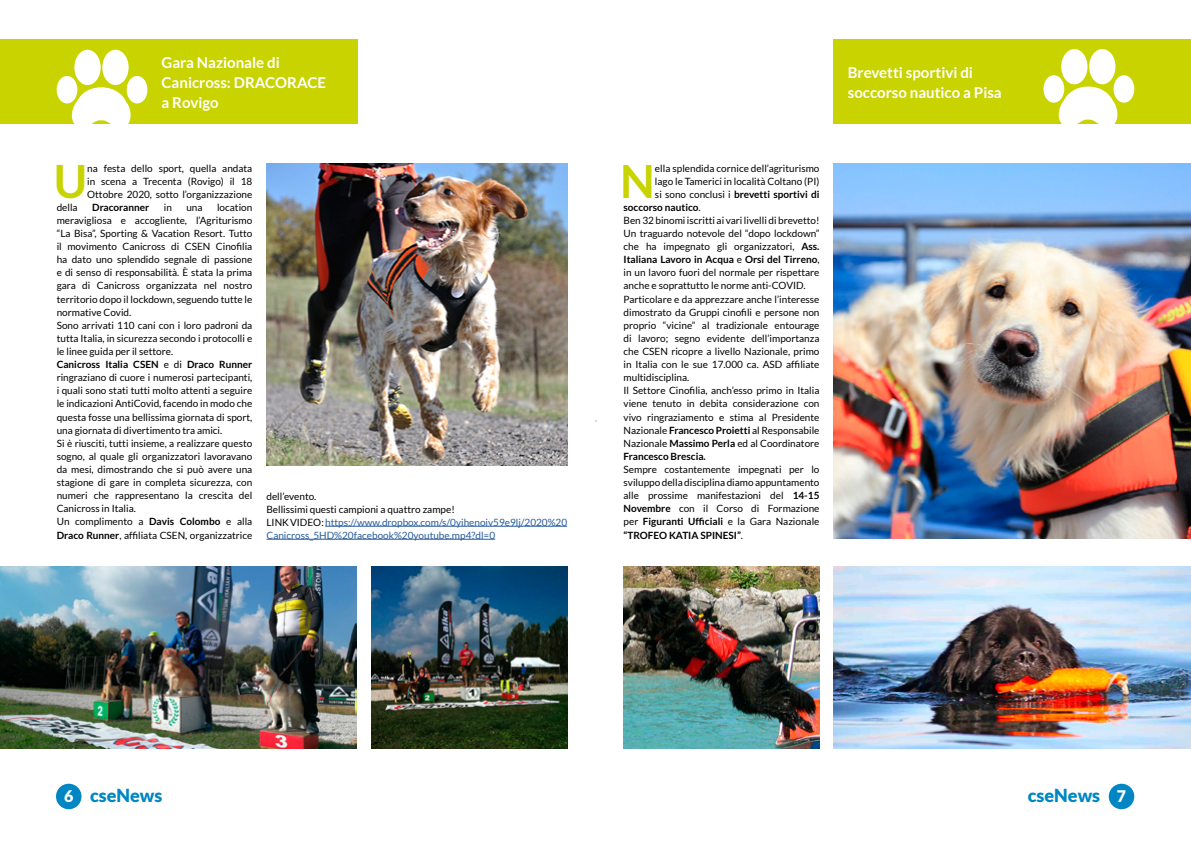
<style>
.page{position:relative;width:1191px;height:842px;background:#fff}
.page>*{position:absolute;margin:0;border:0;box-sizing:border-box;transform-origin:0 0}
.t1{font:700 46px "Lato";color:#c8d300}
.t2{font:900 18px "Lato";color:#0087c3}
.t3{font:700 15px/20px "Lato";color:#fff}
.t4{font:10px/13.1px "Lato";color:#000;text-align:justify}
.t5{font:10px/13px "Lato";color:#275b9b}
.t6{font:700 10px "Lato";color:#000}
.s1{font-weight:700}
.s2{color:#000}
.s3{font-weight:400}
.s4{font-size:16px;color:#fff}
</style>
<div class="page">
<img style="left:266px;top:164px;width:301px;height:302px">
<div style="left:0;top:40px;width:357px;height:84px;background:#c8d300"></div>
<div style="left:74px;top:50px;width:27px;height:35px;background:#fff;border-radius:50%"></div>
<svg style="left:72px;top:87px;width:61px;height:37px"></svg>
<div style="left:102px;top:50px;width:27px;height:35px;background:#fff;border-radius:50%"></div>
<div style="left:127px;top:76px;width:20px;height:27px;background:#fff;border-radius:50%"></div>
<div style="left:57px;top:76px;width:20px;height:27px;background:#fff;border-radius:50%"></div>
<hr style="left:325px;top:526px;width:242px;height:1px;background:#275b9b">
<hr style="left:266px;top:539px;width:229px;height:1px;background:#275b9b">
<img style="left:833px;top:164px;width:358px;height:374px">
<img style="left:623px;top:567px;width:196px;height:181px">
<div style="left:833px;top:40px;width:358px;height:84px;background:#c8d300"></div>
<div style="left:1061px;top:49px;width:26px;height:35px;background:#fff;border-radius:50%"></div>
<svg style="left:1058px;top:87px;width:60px;height:37px;background:#f5f7d3"></svg>
<div style="left:1089px;top:49px;width:26px;height:35px;background:#fff;border-radius:50%"></div>
<div style="left:1113px;top:75px;width:21px;height:28px;background:#fff;border-radius:50%"></div>
<div style="left:1043px;top:75px;width:21px;height:28px;background:#fff;border-radius:50%"></div>
<img style="left:833px;top:567px;width:358px;height:181px">
<img style="left:0;top:567px;width:356px;height:181px">
<img style="left:371px;top:567px;width:196px;height:181px">
<div style="left:56px;top:784px;width:25px;height:25px;background:#0087c3;border-radius:50%"></div>
<div style="left:1108px;top:784px;width:26px;height:25px;background:#0087c3;border-radius:50%"></div>
<h3 class="t3" style="left:162px;top:52px;width:166px">Gara Nazionale di<br>Canicross: DRACORACE a Rovigo</h3>
<h1 class="t1" style="left:54px;top:155px;width:35px">U</h1>
<p class="t4" style="left:87px;top:161px;width:167px">na festa dello sport, quella andata in scena a Trecenta (Rovigo) il 18<br>Ottobre 2020, sotto l’organizzazione</p>
<p class="t4" style="left:57px;top:201px;width:23px">della</p>
<p class="t6" style="left:92px;top:201px;width:59px">Dracoranner</p>
<p class="t4" style="left:164px;top:201px;width:10px">in</p>
<p class="t4" style="left:186px;top:201px;width:18px">una</p>
<p class="t4" style="left:57px;top:201px;width:197px;text-align:left;text-indent:160px">location meravigliosa e accogliente, l’Agriturismo “La Bisa”, Sporting &amp; Vacation Resort. Tutto il movimento Canicross di CSEN Cinofilia ha dato uno splendido segnale di passione e di senso di responsabilità. È stata la prima gara di Canicross organizzata nel nostro territorio dopo il lockdown, seguendo tutte le normative Covid.<br>Sono arrivati 110 cani con i loro padroni da tutta Italia, in sicurezza secondo i protocolli e le linee guida per il settore.<br><span class="s1">Canicross Italia CSEN</span> e di <span class="s1">Draco Runner </span>ringraziano di cuore i numerosi partecipanti, i quali sono stati tutti molto attenti a seguire le indicazioni AntiCovid, facendo in modo che questa fosse una bellissima giornata di sport, una giornata di divertimento tra amici.<br>Si è riusciti, tutti insieme, a realizzare questo sogno, al quale gli organizzatori lavoravano da mesi, dimostrando che si può avere una stagione di gare in completa sicurezza, con numeri che rappresentano la crescita del Canicross in Italia.<br>Un complimento a <span class="s1">Davis Colombo</span> e alla <span class="s1">Draco Runner</span>, affiliata CSEN, organizzatrice</p>
<p class="t5" style="left:266px;top:489px;width:302px"><span class="s2">dell’evento.<br>Bellissimi questi campioni a quattro zampe!<br>LINK VIDEO :</span> https://www.dropbox.com/s/0yihenoiv59e9lj/2020%20<br>Canicross_5HD%20facebook%20youtube.mp4?dl=0</p>
<h1 class="t1" style="left:620px;top:155px;width:36px">N</h1>
<p class="t4" style="left:655px;top:161px;width:166px">ella splendida cornice dell’agriturismo</p>
<p class="t4" style="left:655px;top:174px;width:166px">lago le Tamerici in località Coltano (PI)</p>
<p class="t6" style="left:655px;top:188px;width:166px"><span class="s3">si sono conclusi i</span> brevetti sportivi di</p>
<p class="t6" style="left:623px;top:201px;width:79px">soccorso nautico<span class="s3">.</span></p>
<p class="t4" style="left:623px;top:214px;width:197px">Ben 32 binomi iscritti ai vari livelli di brevetto!</p>
<p class="t4" style="left:623px;top:227px;width:197px">Un traguardo notevole del “dopo lockdown”</p>
<p class="t4" style="left:623px;top:240px;width:197px">che ha impegnato gli organizzatori, <span class="s1">Ass.</span></p>
<p class="t6" style="left:623px;top:254px;width:197px">Italiana Lavoro in Acqua <span class="s3">e</span> Orsi del Tirreno<span class="s3">,</span></p>
<p class="t4" style="left:623px;top:266px;width:197px">in un lavoro fuori del normale per rispettare</p>
<p class="t4" style="left:623px;top:279px;width:183px">anche e soprattutto le norme anti-COVID.</p>
<p class="t4" style="left:623px;top:292px;width:197px">Particolare e da apprezzare anche l’interesse</p>
<p class="t4" style="left:623px;top:305px;width:197px">dimostrato da Gruppi cinofili e persone non</p>
<p class="t4" style="left:623px;top:318px;width:197px">proprio “vicine” al tradizionale entourage</p>
<p class="t4" style="left:623px;top:332px;width:197px">di lavoro; segno evidente dell’importanza</p>
<p class="t4" style="left:623px;top:345px;width:197px">che CSEN ricopre a livello Nazionale, primo</p>
<p class="t4" style="left:623px;top:358px;width:197px">in Italia con le sue 17.000 ca. ASD affiliate</p>
<p class="t4" style="left:623px;top:371px;width:67px">multidisciplina.</p>
<p class="t4" style="left:623px;top:384px;width:197px">Il Settore Cinofilia, anch’esso primo in Italia</p>
<p class="t4" style="left:623px;top:397px;width:197px">viene tenuto in debita considerazione con</p>
<p class="t4" style="left:623px;top:410px;width:197px">vivo ringraziamento e stima al Presidente</p>
<p class="t4" style="left:623px;top:423px;width:197px">Nazionale <span class="s1">Francesco Proietti</span> al Responsabile</p>
<p class="t4" style="left:623px;top:436px;width:197px">Nazionale <span class="s1">Massimo Perla</span> ed al Coordinatore</p>
<p class="t6" style="left:623px;top:450px;width:84px">Francesco Brescia.</p>
<p class="t4" style="left:623px;top:463px;width:197px">Sempre costantemente impegnati per lo sviluppo della disciplina diamo appuntamento alle prossime manifestazioni del <span class="s1">14-15<br>Novembre</span> con il Corso di Formazione per <span class="s1">Figuranti Ufficiali</span> e la Gara Nazionale <span class="s1">“TROFEO KATIA SPINESI”</span>.</p>
<h3 class="t3" style="left:848px;top:62px;width:155px">Brevetti sportivi di soccorso nautico a Pisa</h3>
<h2 class="t2" style="left:64px;top:785px;width:100px"><span class="s4">6</span> cseNews</h2>
<h2 class="t2" style="left:1027px;top:785px;width:100px">cseNews <span class="s4">7</span></h2>
</div>
